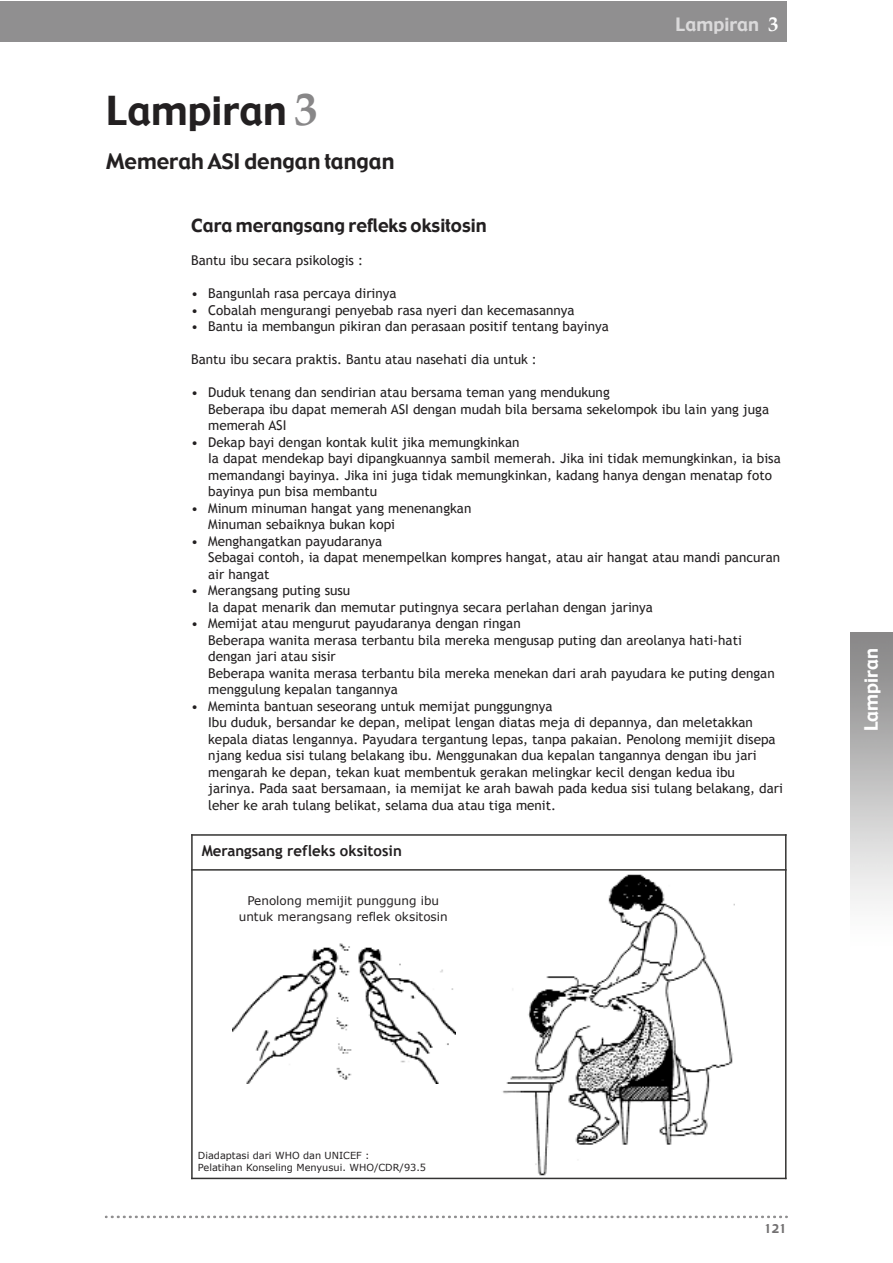
<style>
.page{position:relative;width:893px;height:1263px;background:#fff}
.page>*{position:absolute;margin:0;border:0;box-sizing:border-box;transform-origin:0 0}
.t1{font:39px "Gadget";color:#232021}
.t2{font:21px "Gadget";color:#232021}
.t3{font:18px "Gadget";color:#232021}
.t4{font:18px "Gadget";color:#dad9da}
.t5{font:18px "Gadget";color:#fff}
.t6{font:700 15px "Trebuchet MS";color:#232021}
.t7{font:13.5px/16.5px "Trebuchet MS";color:#232021}
.t8{font:12px/15.8px "Verdana";color:#232021;text-align:center}
.t9{font:12px "Gadget";color:#727071}
.t10{font:9.75px/12px "Verdana";color:#232021}
.s1{font-family:"Palatino";font-weight:700;font-size:48px;color:#888788}
.s2{font-family:"Palatino";font-weight:700;font-size:21px;color:#fff}
</style>
<div class="page">
<svg style="left:105px;top:1215px;width:683px;height:3px"></svg>
<div style="left:0;top:1px;width:786px;height:40px;background:#908f90"></div>
<hr style="left:191px;top:834px;width:2px;height:345px;background:#343332">
<hr style="left:785px;top:834px;width:1px;height:345px;background:#343332">
<hr style="left:191px;top:834px;width:595px;height:2px;background:#343332">
<hr style="left:191px;top:869px;width:595px;height:2px;background:#343332">
<hr style="left:191px;top:1178px;width:595px;height:1px;background:#343332">
<img style="left:233px;top:943px;width:223px;height:140px">
<img style="left:502px;top:874px;width:232px;height:302px">
<h1 class="t1" style="left:106px;top:86px;width:214px">Lampiran <span class="s1">3</span></h1>
<h2 class="t2" style="left:106px;top:148px;width:290px">Memerah ASI dengan tangan</h2>
<h3 class="t4" style="left:676px;top:13px;width:104px">Lampiran <span class="s2">3</span></h3>
<h3 class="t3" style="left:191px;top:214px;width:297px">Cara merangsang refleks oksitosin</h3>
<p class="t7" style="left:191px;top:252px;width:173px">Bantu ibu secara psikologis :</p>
<p class="t7" style="left:191px;top:285px;width:207px">• Bangunlah rasa percaya dirinya</p>
<p class="t7" style="left:191px;top:302px;width:385px">• Cobalah mengurangi penyebab rasa nyeri dan kecemasannya</p>
<p class="t7" style="left:191px;top:318px;width:419px">• Bantu ia membangun pikiran dan perasaan positif tentang bayinya</p>
<p class="t7" style="left:191px;top:351px;width:347px">Bantu ibu secara praktis. Bantu atau nasehati dia untuk :</p>
<p class="t7" style="left:208px;top:384px;width:562px;text-indent:-17px">• Duduk tenang dan sendirian atau bersama teman yang mendukung<br>Beberapa ibu dapat memerah ASI dengan mudah bila bersama sekelompok ibu lain yang juga memerah ASI</p>
<p class="t7" style="left:208px;top:434px;width:574px;text-indent:-17px">• Dekap bayi dengan kontak kulit jika memungkinkan<br>Ia dapat mendekap bayi dipangkuannya sambil memerah. Jika ini tidak memungkinkan, ia bisa memandangi bayinya. Jika ini juga tidak memungkinkan, kadang hanya dengan menatap foto bayinya pun bisa membantu</p>
<p class="t7" style="left:208px;top:500px;width:265px;text-indent:-17px">• Minum minuman hangat yang menenangkan<br>Minuman sebaiknya bukan kopi</p>
<p class="t7" style="left:208px;top:533px;width:573px;text-indent:-17px">• Menghangatkan payudaranya<br>Sebagai contoh, ia dapat menempelkan kompres hangat, atau air hangat atau mandi pancuran air hangat</p>
<p class="t7" style="left:208px;top:582px;width:446px;text-indent:-17px">• Merangsang puting susu<br>Ia dapat menarik dan memutar putingnya secara perlahan dengan jarinya</p>
<p class="t7" style="left:208px;top:615px;width:568px;text-indent:-17px">• Memijat atau mengurut payudaranya dengan ringan<br>Beberapa wanita merasa terbantu bila mereka mengusap puting dan areolanya hati-hati dengan jari atau sisir<br>Beberapa wanita merasa terbantu bila mereka menekan dari arah payudara ke puting dengan menggulung kepalan tangannya</p>
<p class="t7" style="left:208px;top:698px;width:576px;text-indent:-17px">• Meminta bantuan seseorang untuk memijat punggungnya<br>Ibu duduk, bersandar ke depan, melipat lengan diatas meja di depannya, dan meletakkan kepala diatas lengannya. Payudara tergantung lepas, tanpa pakaian. Penolong memijit disepa njang kedua sisi tulang belakang ibu. Menggunakan dua kepalan tangannya dengan ibu jari mengarah ke depan, tekan kuat membentuk gerakan melingkar kecil dengan kedua ibu jarinya. Pada saat bersamaan, ia memijat ke arah bawah pada kedua sisi tulang belakang, dari leher ke arah tulang belikat, selama dua atau tiga menit.</p>
<p class="t6" style="left:202px;top:842px;width:202px">Merangsang refleks oksitosin</p>
<p class="t8" style="left:239px;top:893px;width:210px">Penolong memijit punggung ibu untuk merangsang reflek oksitosin</p>
<h3 class="t5" style="left:860px;top:731px;width:85px;rotate:-90deg">Lampiran</h3>
<p class="t10" style="left:198px;top:1149px;width:230px">Diadaptasi dari WHO dan UNICEF :<br>Pelatihan Konseling Menyusui. WHO/CDR/93.5</p>
<p class="t9" style="left:764px;top:1221px;width:24px">121</p>
</div>
